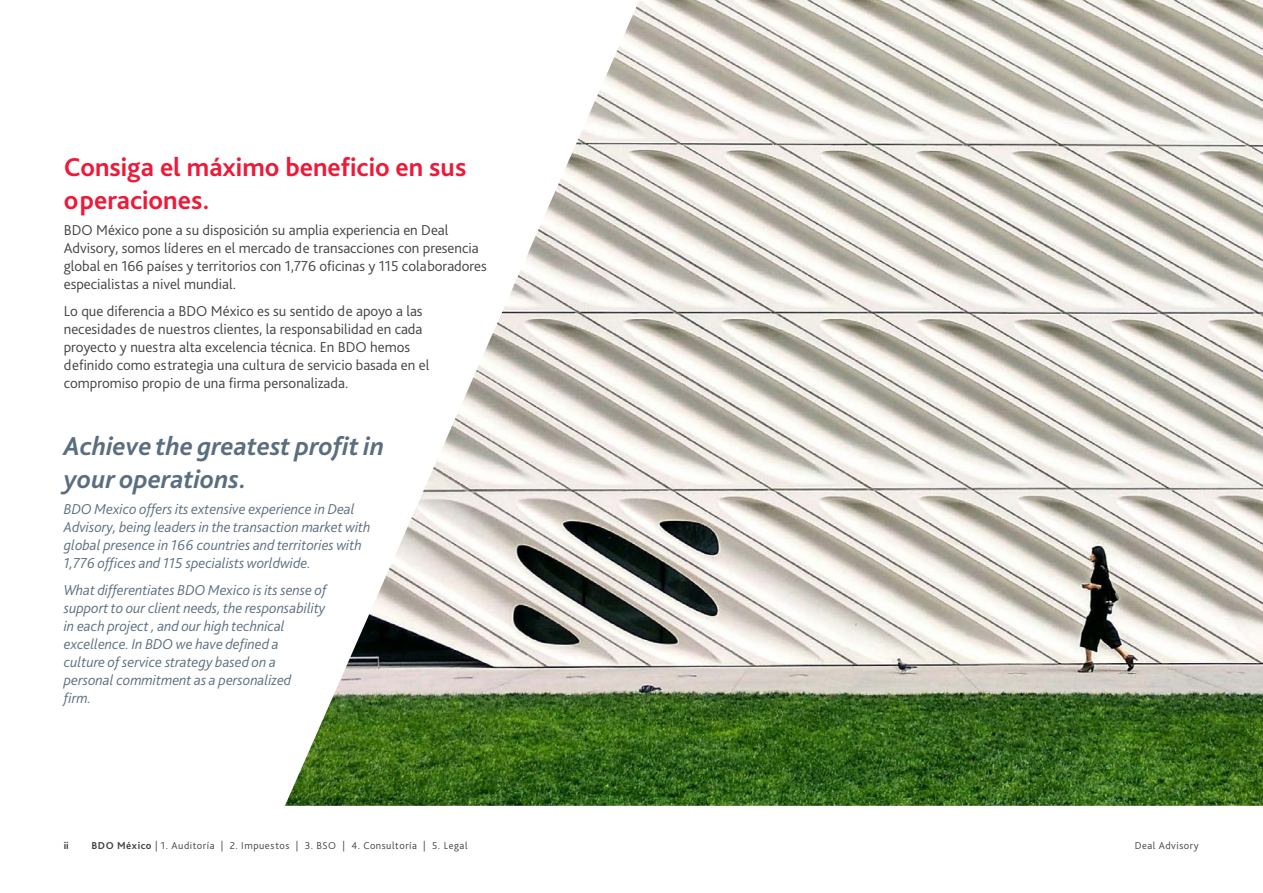
<style>
.page{position:relative;width:1263px;height:893px;background:#fff}
.page>*{position:absolute;margin:0;border:0;box-sizing:border-box;transform-origin:0 0}
.Body_text{font:700 27px/32.4px "Bliss Pro";color:#ed1a3a}
.Body_text-2{font:italic 700 27px/32.4px "Bliss Pro";color:#5b6e7f}
.Body_text-3{font:300 15px/18px "Bliss Pro";color:#414140}
.Body_text-4{font:italic 300 15px/18px "Bliss Pro";color:#5b6e7f}
.t1{font:300 10.5px "Bliss Pro";letter-spacing:.05em;color:#414140}
.t2{font:700 10.5px "Bliss Pro";color:#414140}
.s1{font-weight:700}
</style>
<div class="page">
<img style="left:285px;top:0;width:978px;height:806px">
<p class="Body_text" style="left:64px;top:151px;width:404px">Consiga el máximo beneficio en sus operaciones.</p>
<p class="Body_text-3" style="left:64px;top:221px;width:425px">BDO México pone a su disposición su amplia experiencia en Deal Advisory, somos líderes en el mercado de transacciones con presencia global en 166 países y territorios con 1,776 oficinas y 115 colaboradores especialistas a nivel mundial.</p>
<p class="Body_text-3" style="left:64px;top:301px;width:367px">Lo que diferencia a BDO México es su sentido de apoyo a las necesidades de nuestros clientes, la responsabilidad en cada proyecto y nuestra alta excelencia técnica. En BDO hemos definido como estrategia una cultura de servicio basada en el compromiso propio de una firma personalizada.</p>
<p class="Body_text-2" style="left:64px;top:429px;width:322px">Achieve the greatest profit in your operations.</p>
<p class="Body_text-4" style="left:64px;top:500px;width:308px">BDO Mexico offers its extensive experience in Deal Advisory, being leaders in the transaction market with global presence in 166 countries and territories with 1,776 offices and 115 specialists worldwide.</p>
<p class="Body_text-4" style="left:64px;top:580px;width:264px">What differentiates BDO Mexico is its sense of support to our client needs, the responsability in each project , and our high technical excellence. In BDO we have defined a<br>culture of service strategy based on a personal commitment as a personalized<br>firm.</p>
<p class="t2" style="left:64px;top:839px;width:6px">ii</p>
<p class="t1" style="left:91px;top:839px;width:378px"><span class="s1">BDO México</span> | 1. Auditoría | 2. Impuestos | 3. BSO | 4. Consultoría | 5. Legal</p>
<p class="t1" style="left:1135px;top:839px;width:65px">Deal Advisory</p>
</div>
